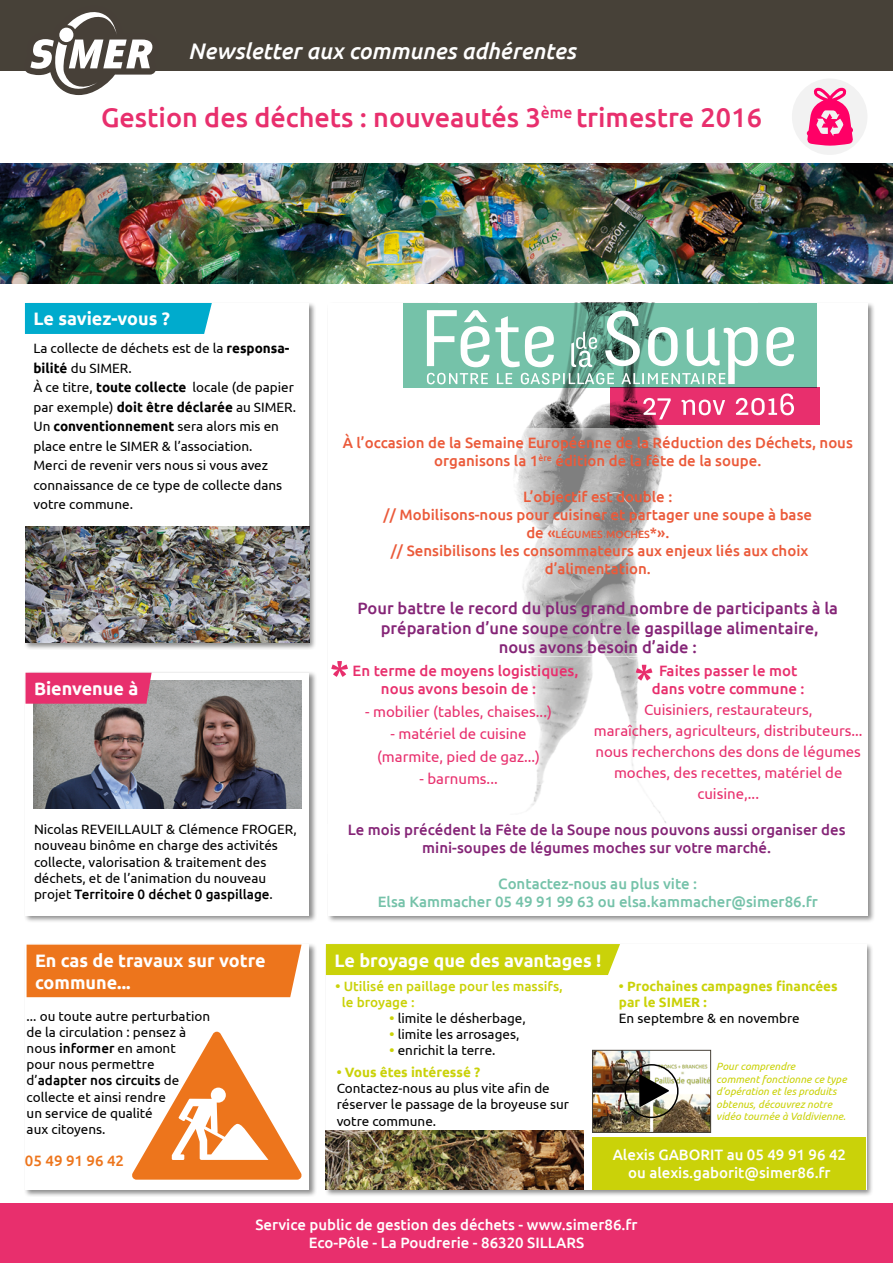
<style>
.page{position:relative;width:893px;height:1263px;background:#fff}
.page>*{position:absolute;margin:0;border:0;box-sizing:border-box;transform-origin:0 0}
.newsletter_sous_titr{font:500 27px "Ubuntu";color:#e82f6d}
.newsletter{font:italic 500 22.5px "Ubuntu";color:#fff}
.titre_bloc{font:700 18px/21.6px "Ubuntu";color:#fff}
.t1{font:500 16.5px/19.8px "Ubuntu";color:#852577;text-align:center}
.texte{font:500 15px/18px "Ubuntu";color:#eb5a3a;text-align:center}
.t2{font:15px/21px "Ubuntu";color:#e82f6d;text-align:center}
.t3{font:500 15px/18px "Ubuntu";color:#fff;text-align:center}
.texte-2{font:500 15px/18px "Ubuntu";color:#852577;text-align:center}
.t4{font:500 15px/18px "Ubuntu";color:#e82f6d;text-align:center}
.t5{font:500 15px/18px "Ubuntu";color:#75c2a9;text-align:center}
.t6{font:500 15px "Ubuntu";color:#ed751c}
.titre_bloc-2{font:13.5px/16.2px "Ubuntu";color:#000}
.texte-3{font:13.5px/16.2px "Ubuntu";color:#000}
.texte-4{font:700 13.5px/16.2px "Ubuntu";color:#cad209}
.texte-5{font:500 13.5px/16.2px "Ubuntu";color:#cad209}
.puce{font:700 13.5px "Ubuntu";color:#cad209}
.t7{font:italic 10.5px/12.6px "Ubuntu";color:#cad209}
.t8{font:500 10.5px "Ubuntu";color:#eb5a3a}
.s1{font-weight:700}
.s2{font-weight:500}
.s3{font-size:15px}
.s4{font-weight:700;color:#cad209}
.s5{font-weight:400;color:#000}
</style>
<div class="page">
<div style="left:0;top:0;width:893px;height:70px;background:#474138"></div>
<div style="left:0;top:1203px;width:893px;height:60px;background:#e82f6d"></div>
<div style="left:792px;top:79px;width:75px;height:76px;background:#f2f2f2;border-radius:50%"></div>
<svg style="left:807px;top:87px;width:46px;height:59px"></svg>
<div style="left:324px;top:943px;width:550px;height:254px;background:#000;opacity:.45"></div>
<div style="left:326px;top:944px;width:540px;height:245px;background:#fff"></div>
<div style="left:327px;top:302px;width:548px;height:621px;background:#000;opacity:.45"></div>
<div style="left:328px;top:303px;width:539px;height:612px;background:#fff"></div>
<img style="left:526px;top:388px;width:140px;height:435px">
<div style="left:24px;top:943px;width:293px;height:254px;background:#000;opacity:.45"></div>
<div style="left:26px;top:944px;width:283px;height:245px;background:#fff"></div>
<div style="left:23px;top:302px;width:294px;height:348px;background:#000;opacity:.45"></div>
<div style="left:25px;top:303px;width:284px;height:340px;background:#fff"></div>
<div style="left:24px;top:671px;width:293px;height:252px;background:#000;opacity:.45"></div>
<div style="left:26px;top:673px;width:283px;height:242px;background:#fff"></div>
<svg style="left:24px;top:12px;width:135px;height:83px"></svg>
<img style="left:0;top:164px;width:893px;height:120px">
<div style="left:326px;top:944px;width:294px;height:31px;background:#cad209"></div>
<div style="left:25px;top:303px;width:187px;height:31px;background:#00abcd"></div>
<div style="left:27px;top:945px;width:275px;height:52px;background:#ed751c"></div>
<div style="left:592px;top:1137px;width:274px;height:52px;background:#cad209"></div>
<svg style="left:132px;top:1032px;width:170px;height:148px"></svg>
<div style="left:404px;top:303px;width:413px;height:85px;background:#75c2a9"></div>
<svg style="left:610px;top:388px;width:210px;height:37px;background:#c8285e"></svg>
<svg style="left:427px;top:310px;width:367px;height:74px"></svg>
<svg style="left:643px;top:393px;width:151px;height:26px;background:#eb5a8a"></svg>
<img style="left:34px;top:681px;width:267px;height:128px">
<svg style="left:514px;top:428px;width:152px;height:228px"></svg>
<div style="left:327px;top:824px;width:539px;height:29px;background:#fff"></div>
<div style="left:589px;top:656px;width:278px;height:143px;background:#fff"></div>
<div style="left:328px;top:656px;width:261px;height:128px;background:#fff"></div>
<svg style="left:331px;top:661px;width:17px;height:16px"></svg>
<svg style="left:636px;top:665px;width:16px;height:16px"></svg>
<img style="left:326px;top:1131px;width:258px;height:58px">
<img style="left:25px;top:527px;width:284px;height:116px">
<img style="left:594px;top:1052px;width:115px;height:79px">
<div style="left:592px;top:1050px;width:119px;height:83px;border:1px solid #474138"></div>
<div style="left:624px;top:1064px;width:55px;height:54px;border:2px solid #000;border-radius:50%"></div>
<svg style="left:639px;top:1074px;width:30px;height:33px"></svg>
<div style="left:26px;top:673px;width:126px;height:31px;background:#e82f6d"></div>
<p class="newsletter" style="left:188px;top:37px;width:389px">Newsletter aux communes adhérentes</p>
<p class="newsletter_sous_titr" style="left:101px;top:101px;width:662px">Gestion des déchets : nouveautés 3<sup>ème</sup> trimestre 2016</p>
<p class="titre_bloc" style="left:33px;top:308px;width:138px">Le saviez-vous ?</p>
<p class="titre_bloc-2" style="left:33px;top:338px;width:258px;line-height:19.5px">La collecte de déchets est de la <span class="s1">responsa&shy;bilité</span> du SIMER.</p>
<p class="titre_bloc-2" style="left:33px;top:377px;width:264px;line-height:19.5px">À ce titre, <span class="s1">toute collecte</span> locale (de papier par exemple) <span class="s1">doit être déclarée</span> au SIMER.</p>
<p class="titre_bloc-2" style="left:33px;top:416px;width:247px;line-height:19.5px">Un <span class="s1">conventionnement</span> sera alors mis en place entre le SIMER &amp; l’association.</p>
<p class="titre_bloc-2" style="left:33px;top:455px;width:250px;line-height:19.5px">Merci de revenir vers nous si vous avez connaissance de ce type de collecte dans votre commune.</p>
<p class="titre_bloc" style="left:34px;top:678px;width:106px">Bienvenue à</p>
<p class="titre_bloc-2" style="left:34px;top:821px;width:264px">Nicolas REVEILLAULT &amp; Clémence FROGER, nouveau binôme en charge des activités collecte, valorisation &amp; traitement des déchets, et de l’animation du nouveau projet <span class="s2">Territoire 0 déchet 0 gaspillage</span>.</p>
<p class="titre_bloc" style="left:35px;top:950px;width:232px">En cas de travaux sur votre commune...</p>
<p class="titre_bloc-2" style="left:27px;top:1007px;width:185px">... ou toute autre perturbation de la circulation : pensez à nous <span class="s2">informer</span> en amont<br>pour nous permettre d’<span class="s2">adapter nos circuits</span> de collecte et ainsi rendre<br>un service de qualité<br>aux citoyens.</p>
<p class="t6" style="left:25px;top:1151px;width:101px">05 49 91 96 42</p>
<p class="texte" style="left:343px;top:433px;width:512px">À l’occasion de la Semaine Européenne de la Réduction des Déchets, nous organisons la 1<sup>ère</sup> édition de la fête de la soupe.</p>
<p class="texte" style="left:384px;top:487px;width:430px">L’objectif est double :<br>// Mobilisons-nous pour cuisiner et partager une soupe à base</p>
<p class="t8" style="left:526px;top:528px;width:144px"><span class="s3">de «</span>LÉGUMES MOCHES<span class="s3">*».</span></p>
<p class="texte" style="left:391px;top:541px;width:419px">// Sensibilisons les consommateurs aux enjeux liés aux choix d’alimentation.</p>
<p class="t1" style="left:358px;top:597px;width:482px">Pour battre le record du plus grand nombre de participants à la préparation d’une soupe contre le gaspillage alimentaire,<br>nous avons besoin d’aide :</p>
<p class="t4" style="left:381px;top:661px;width:199px;text-align:left;text-indent:-28px">En terme de moyens logistiques, nous avons besoin de :</p>
<p class="t2" style="left:365px;top:701px;width:188px">- mobilier (tables, chaises...)</p>
<p class="t2" style="left:377px;top:722px;width:165px;line-height:22.5px">- matériel de cuisine (marmite, pied de gaz...)</p>
<p class="t2" style="left:419px;top:768px;width:80px">- barnums...</p>
<p class="t4" style="left:652px;top:661px;width:154px">Faites passer le mot dans votre commune :</p>
<p class="t2" style="left:594px;top:699px;width:270px">Cuisiniers, restaurateurs,<br>maraîchers, agriculteurs, distributeurs... nous recherchons des dons de légumes moches, des recettes, matériel de cuisine,...</p>
<p class="texte-2" style="left:348px;top:820px;width:499px">Le mois précédent la Fête de la Soupe nous pouvons aussi organiser des mini-soupes de légumes moches sur votre marché.</p>
<p class="t5" style="left:378px;top:874px;width:441px">Contactez-nous au plus vite :<br>Elsa Kammacher 05 49 91 99 63 ou elsa.kammacher@simer86.fr</p>
<p class="titre_bloc" style="left:334px;top:949px;width:268px">Le broyage que des avantages !</p>
<p class="texte-5" style="left:342px;top:977px;width:222px;text-indent:-6px"><span class="s1">•</span> Utilisé en paillage pour les massifs, le broyage :</p>
<p class="texte-3" style="left:390px;top:1010px;width:138px"><span class="s4">•</span> limite le désherbage,</p>
<p class="texte-3" style="left:390px;top:1026px;width:131px"><span class="s4">•</span> limite les arrosages,</p>
<p class="texte-3" style="left:390px;top:1042px;width:108px"><span class="s4">•</span> enrichit la terre.</p>
<p class="puce" style="left:337px;top:1064px;width:145px">• Vous êtes intéressé ?</p>
<p class="texte-3" style="left:337px;top:1080px;width:234px">Contactez-nous au plus vite afin de réserver le passage de la broyeuse sur votre commune.</p>
<p class="texte-4" style="left:619px;top:977px;width:220px">• Prochaines campagnes financées par le SIMER :<br><span class="s5">En septembre &amp; en novembre</span></p>
<p class="t7" style="left:716px;top:1059px;width:132px">Pour comprendre<br>comment fonctionne ce type d’opération et les produits obtenus, découvrez notre vidéo tournée à Valdivienne.</p>
<p class="t3" style="left:613px;top:1145px;width:235px">Alexis GABORIT au 05 49 91 96 42 ou alexis.gaborit@simer86.fr</p>
<p class="t3" style="left:255px;top:1215px;width:384px">Service public de gestion des déchets - www.simer86.fr<br>Eco-Pôle - La Poudrerie - 86320 SILLARS</p>
</div>
